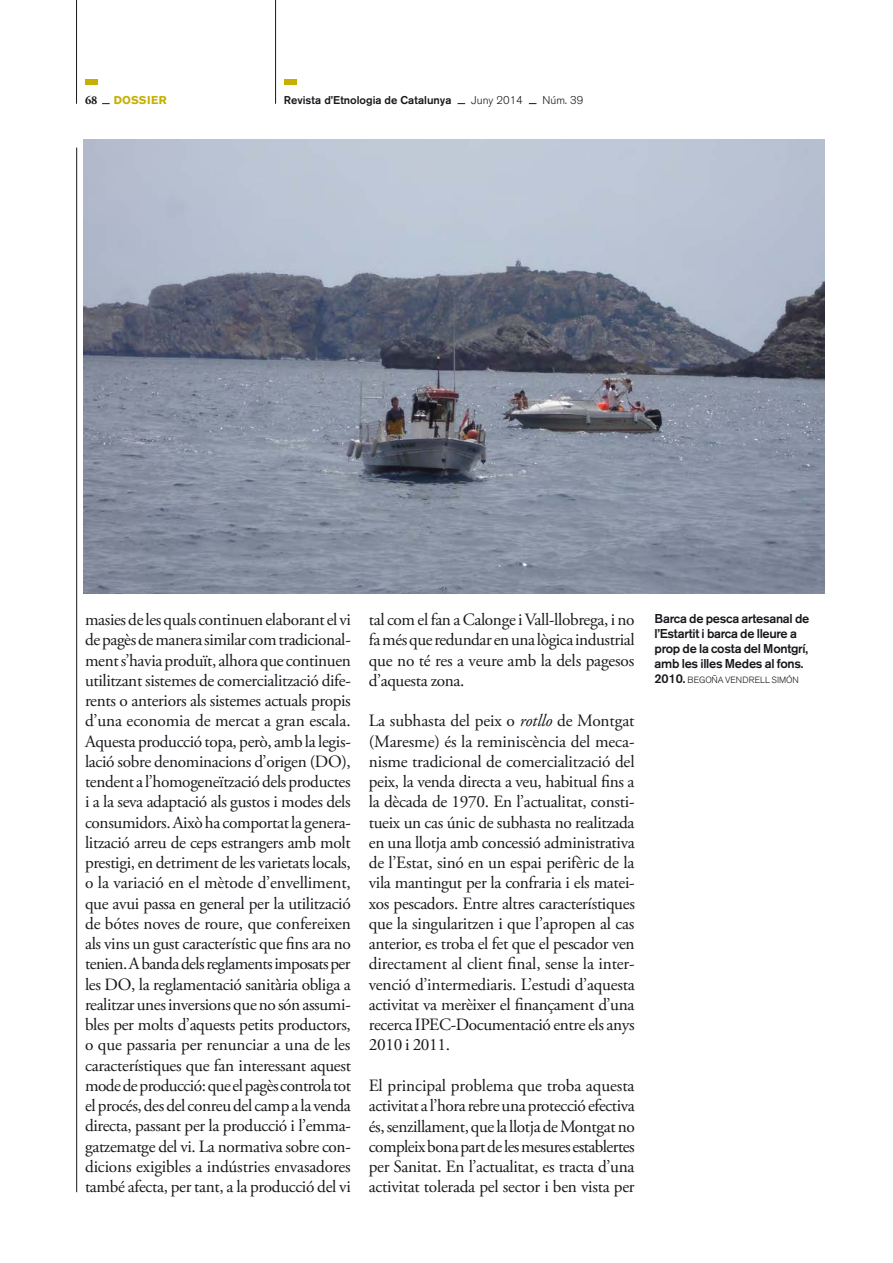
<style>
.page{position:relative;width:893px;height:1263px;background:#fff}
.page>*{position:absolute;margin:0;border:0;box-sizing:border-box;transform-origin:0 0}
.Text{font:17.25px/20.2px "Adobe Garamond Pro";letter-spacing:-.02em;color:#1a171c;text-align:justify}
.FOTO_text{font:500 12.75px/15px "Akzidenz Grotesk BE";letter-spacing:-.02em;color:#1a171c}
.t1{font:700 12px "Adobe Garamond Pro";color:#1a171c}
.t2{font:500 11.25px "Akzidenz Grotesk BE";color:#1a171c}
.t3{font:300 11.25px "Akzidenz Grotesk BE";color:#1a171c}
.t4{font:700 11.25px "Akzidenz Grotesk BE";letter-spacing:.03em;color:#c5b000}
.FOTO_text-2{font:300 9px "Akzidenz Grotesk BE";color:#1a171c}
.s1{font-style:italic}
.s2{font-weight:500;font-size:12.75px}
</style>
<div class="page">
<hr style="left:275px;top:0;width:1px;height:104px;background:#1a171c">
<hr style="left:76px;top:0;width:1px;height:104px;background:#1a171c">
<hr style="left:76px;top:148px;width:1px;height:1044px;background:#1a171c">
<div style="left:85px;top:79px;width:12px;height:6px;background:#c5b000"></div>
<div style="left:284px;top:79px;width:12px;height:6px;background:#c5b000"></div>
<img style="left:84px;top:139px;width:741px;height:454px">
<p class="t1" style="left:85px;top:93px;width:14px">68</p>
<p class="t4" style="left:114px;top:93px;width:55px">DOSSIER</p>
<p class="t2" style="left:284px;top:93px;width:169px">Revista d’Etnologia de Catalunya</p>
<p class="t3" style="left:471px;top:94px;width:53px">Juny 2014</p>
<p class="t3" style="left:543px;top:94px;width:42px">Núm. 39</p>
<p class="Text" style="left:85px;top:610px;width:268px">masies de les quals continuen elaborant el vi de pagès de manera similar com tradicional&shy;ment s’havia produït, alhora que continuen utilitzant sistemes de comercialització dife&shy;rents o anteriors als sistemes actuals propis d’una economia de mercat a gran escala.<br>Aquesta producció topa, però, amb la legis&shy;lació sobre denominacions d’origen (DO), tendent a l’homogeneïtzació dels productes i a la seva adaptació als gustos i modes dels consumidors. Això ha comportat la genera&shy;lització arreu de ceps estrangers amb molt prestigi, en detriment de les varietats locals, o la variació en el mètode d’envelliment, que avui passa en general per la utilització de bótes noves de roure, que confereixen als vins un gust característic que fins ara no tenien. A banda dels reglaments imposats per les DO, la reglamentació sanitària obliga a realitzar unes inversions que no són assumi&shy;bles per molts d’aquests petits productors, o que passaria per renunciar a una de les característiques que fan interessant aquest mode de producció: que el pagès controla tot el procés, des del conreu del camp a la venda directa, passant per la producció i l’emma&shy;gatzematge del vi. La normativa sobre con&shy;dicions exigibles a indústries envasadores també afecta, per tant, a la producció del vi</p>
<p class="Text" style="left:369px;top:610px;width:267px">tal com el fan a Calonge i Vall-llobrega, i no fa més que redundar en una lògica industrial que no té res a veure amb la dels pagesos d’aquesta zona.</p>
<p class="Text" style="left:369px;top:711px;width:268px">La subhasta del peix o <span class="s1">rotllo</span> de Montgat (Maresme) és la reminiscència del meca&shy;nisme tradicional de comercialització del peix, la venda directa a veu, habitual fins a la dècada de 1970. En l’actualitat, consti&shy;tueix un cas únic de subhasta no realitzada en una llotja amb concessió administrativa de l’Estat, sinó en un espai perifèric de la vila mantingut per la confraria i els matei&shy;xos pescadors. Entre altres característiques que la singularitzen i que l’apropen al cas anterior, es troba el fet que el pescador ven directament al client final, sense la inter&shy;venció d’intermediaris. L’estudi d’aquesta activitat va merèixer el finançament d’una recerca IPEC-Documentació entre els anys 2010 i 2011.</p>
<p class="Text" style="left:369px;top:1076px;width:267px">El principal problema que troba aquesta activitat a l’hora rebre una protecció efectiva és, senzillament, que la llotja de Montgat no compleix bona part de les mesures establertes per Sanitat. En l’actualitat, es tracta d’una activitat tolerada pel sector i ben vista per</p>
<p class="FOTO_text" style="left:655px;top:611px;width:156px">Barca de pesca artesanal de l’Estartit i barca de lleure a prop de la costa del Montgrí, amb les illes Medes al fons.</p>
<p class="FOTO_text-2" style="left:655px;top:675px;width:146px"><span class="s2">2010.</span> BEGOÑA VENDRELL SIMÓN</p>
</div>
